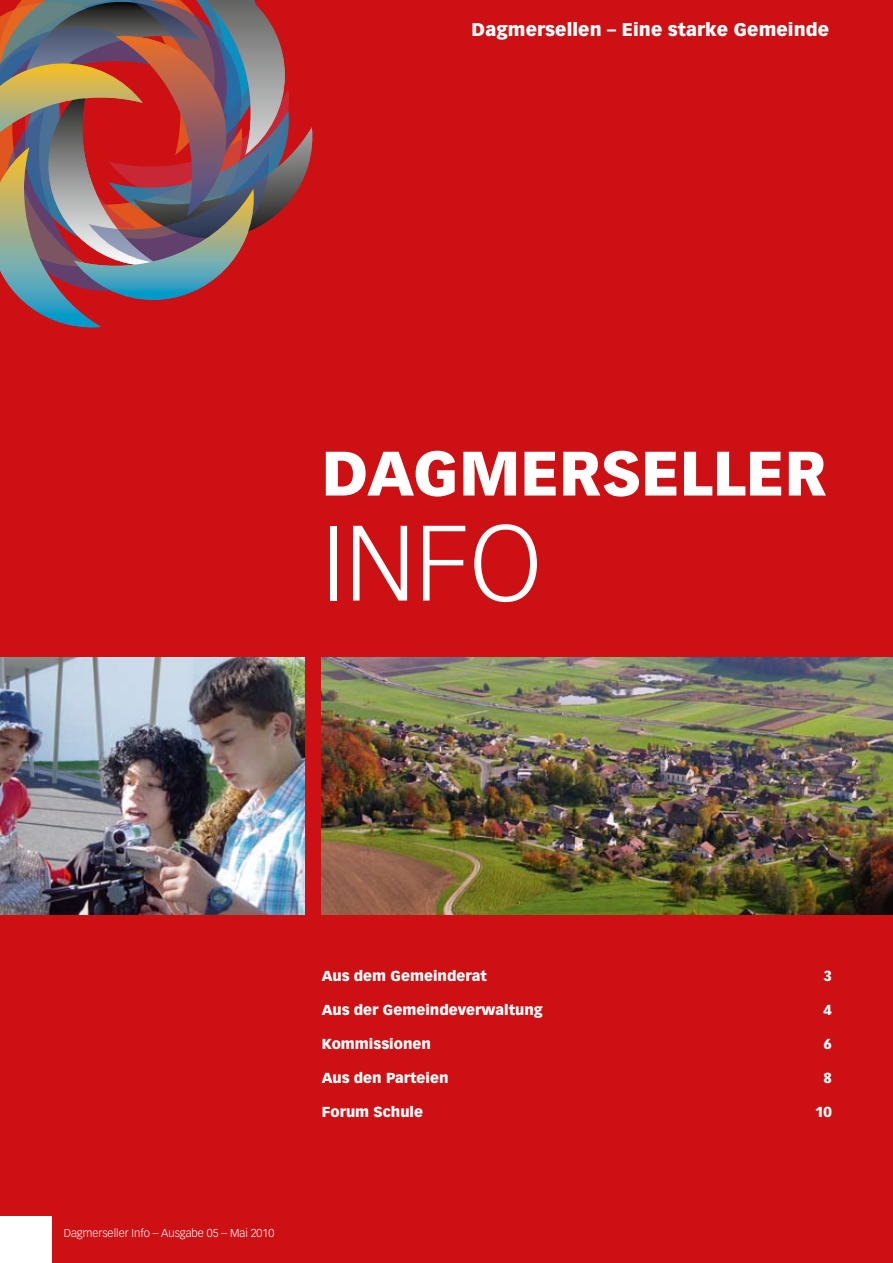
<style>
.page{position:relative;width:893px;height:1263px;background:#cd1013}
.page>*{position:absolute;margin:0;border:0;box-sizing:border-box;transform-origin:0 0}
.t1{font:300 105px "Vectora LH";color:#fff}
.t2{font:900 61.5px "Vectora LH";color:#fff}
.t3{font:900 18px "Vectora LH";letter-spacing:.005em;color:#fff}
.t4{font:900 14.25px "Vectora LH";color:#fff}
.t5{font:300 11.25px "Vectora LH";color:#fff}
</style>
<div class="page">
<svg style="left:0;top:0;width:312px;height:327px"></svg>
<div style="left:0;top:1216px;width:51px;height:47px;background:#fff"></div>
<img style="left:322px;top:657px;width:571px;height:257px">
<img style="left:0;top:657px;width:305px;height:257px">
<p class="t3" style="left:472px;top:18px;width:359px">Dagmersellen – Eine starke Gemeinde</p>
<h2 class="t2" style="left:322px;top:435px;width:464px">dagmerselleR</h2>
<h1 class="t1" style="left:322px;top:503px;width:221px">info</h1>
<p class="t5" style="left:64px;top:1227px;width:212px">Dagmerseller Info – Ausgabe 05 – Mai 2010</p>
<p class="t4" style="left:322px;top:967px;width:167px">Aus dem Gemeinderat</p>
<p class="t4" style="left:824px;top:967px;width:10px">3</p>
<p class="t4" style="left:322px;top:1001px;width:223px">Aus der Gemeindeverwaltung</p>
<p class="t4" style="left:824px;top:1001px;width:10px">4</p>
<p class="t4" style="left:322px;top:1035px;width:111px">Kommissionen</p>
<p class="t4" style="left:824px;top:1035px;width:10px">6</p>
<p class="t4" style="left:322px;top:1069px;width:128px">Aus den Parteien</p>
<p class="t4" style="left:824px;top:1069px;width:10px">8</p>
<p class="t4" style="left:322px;top:1103px;width:103px">Forum Schule</p>
<p class="t4" style="left:815px;top:1103px;width:18px">10</p>
</div>
